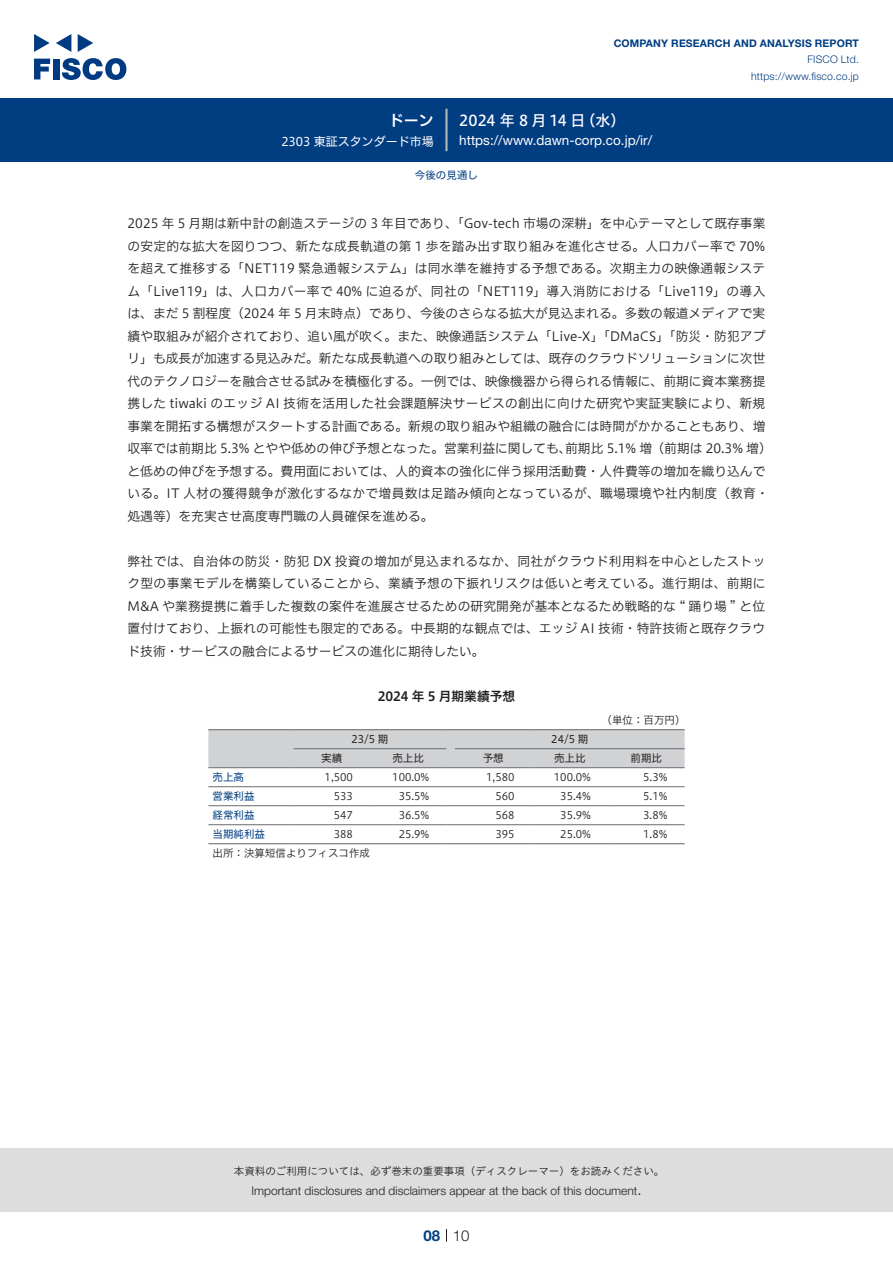
<style>
.page{position:relative;width:893px;height:1263px;background:#fff}
.page>*{position:absolute;margin:0;border:0;box-sizing:border-box;transform-origin:0 0}
.t1{font:15px "Hiragino UD Sans F Std N W5";letter-spacing:-.005em;color:#fff}
.t2{font:300 15px "Helvetica Neue LT Std";color:#231f20}
.t3{font:15px "Hiragino UD Sans F Std N W6";color:#fff}
.t4{font:700 15px "Helvetica Neue LT Std";color:#003d81}
.t5{font:13.5px "Helvetica Neue LT Std";color:#fff}
.本文{font:12.75px/22.5px "Hiragino UD Sans F Std N W3";color:#231f20}
.本文-2{font:12.75px "Hiragino UD Sans F Std N W3";letter-spacing:.03em;color:#231f20}
.本文-3{font:12.75px "Hiragino UD Sans F Std N W3";letter-spacing:.025em;color:#231f20}
.本文-4{font:12.75px "Hiragino UD Sans F Std N W3";letter-spacing:.02em;color:#231f20}
.チャートタイトル{font:12.75px "Hiragino UD Sans F Std N W6";color:#231f20}
.t6{font:300 12px "Helvetica Neue LT Std";color:#231f20}
.t7{font:12px "Hiragino UD Sans F Std N W4";color:#fff}
.表数字{font:10.5px "Hiragino UD Sans F Std N W3";color:#231f20}
.t8{font:10.5px "Hiragino UD Sans Std W3";color:#231f20}
.t9{font:700 10.5px "Helvetica Neue LT Std";letter-spacing:.015em;color:#003d81}
.t10{font:300 10.5px/16.5px "Helvetica Neue LT Std";letter-spacing:.015em;color:#003d81;text-align:right}
.表上{font:10.5px "Hiragino UD Sans F Std N W4";color:#231f20}
.表左{font:10.5px "Hiragino UD Sans F Std N W4";color:#003d81}
.表組み基本スタイル{font:10.5px "Hiragino UD Sans F Std N W3";color:#231f20}
.表単位{font:10.5px "Hiragino UD Sans F Std N W3";color:#231f20}
.ヘッダー{font:10.5px "Hiragino UD Sans F Std N W4";color:#003d81}
</style>
<div class="page">
<div style="left:0;top:1148px;width:893px;height:64px;background:#ddd"></div>
<svg style="left:34px;top:59px;width:16px;height:20px"></svg>
<div style="left:53px;top:59px;width:6px;height:20px;background:#003a83"></div>
<svg style="left:62px;top:58px;width:64px;height:22px"></svg>
<svg style="left:34px;top:34px;width:16px;height:18px"></svg>
<svg style="left:78px;top:34px;width:15px;height:18px"></svg>
<svg style="left:56px;top:34px;width:15px;height:18px"></svg>
<div style="left:0;top:98px;width:893px;height:64px;background:#003d81"></div>
<hr style="left:445px;top:109px;width:3px;height:42px;background:#b5b5b6">
<svg style="left:446px;top:1229px;width:1px;height:13px"></svg>
<hr style="left:208px;top:786px;width:85px;height:1px;background:#6c6d70">
<hr style="left:293px;top:786px;width:77px;height:1px;background:#6c6d70">
<hr style="left:370px;top:786px;width:76px;height:1px;background:#6c6d70">
<hr style="left:455px;top:786px;width:76px;height:1px;background:#6c6d70">
<hr style="left:531px;top:786px;width:77px;height:1px;background:#6c6d70">
<hr style="left:608px;top:786px;width:77px;height:1px;background:#6c6d70">
<hr style="left:208px;top:805px;width:85px;height:1px;background:#6c6d70">
<hr style="left:293px;top:805px;width:77px;height:1px;background:#6c6d70">
<hr style="left:370px;top:805px;width:76px;height:1px;background:#6c6d70">
<hr style="left:455px;top:805px;width:76px;height:1px;background:#6c6d70">
<hr style="left:531px;top:805px;width:77px;height:1px;background:#6c6d70">
<hr style="left:608px;top:805px;width:77px;height:1px;background:#6c6d70">
<hr style="left:208px;top:824px;width:85px;height:1px;background:#6c6d70">
<hr style="left:293px;top:824px;width:77px;height:1px;background:#6c6d70">
<hr style="left:370px;top:824px;width:76px;height:1px;background:#6c6d70">
<hr style="left:455px;top:824px;width:76px;height:1px;background:#6c6d70">
<hr style="left:531px;top:824px;width:77px;height:1px;background:#6c6d70">
<hr style="left:608px;top:824px;width:77px;height:1px;background:#6c6d70">
<svg style="left:208px;top:729px;width:477px;height:39px;background:#cbccce"></svg>
<hr style="left:455px;top:729px;width:76px;height:1px;background:#6c6d70">
<hr style="left:531px;top:729px;width:77px;height:1px;background:#6c6d70">
<hr style="left:608px;top:729px;width:77px;height:1px;background:#6c6d70">
<hr style="left:208px;top:843px;width:85px;height:1px;background:#6c6d70">
<hr style="left:293px;top:843px;width:77px;height:1px;background:#6c6d70">
<hr style="left:370px;top:843px;width:76px;height:1px;background:#6c6d70">
<hr style="left:455px;top:843px;width:76px;height:1px;background:#6c6d70">
<hr style="left:531px;top:843px;width:77px;height:1px;background:#6c6d70">
<hr style="left:608px;top:843px;width:77px;height:1px;background:#6c6d70">
<p class="t3" style="left:389px;top:109px;width:46px">ドーン</p>
<p class="t7" style="left:281px;top:132px;width:154px">2303 東証スタンダード市場</p>
<p class="t9" style="left:614px;top:37px;width:247px">COMPANY RESEARCH AND ANALYSIS REPORT</p>
<p class="t10" style="left:751px;top:51px;width:109px">FISCO Ltd. https://www.fisco.co j p.</p>
<p class="t1" style="left:581px;top:109px;width:46px">（水(</p>
<p class="t1" style="left:459px;top:109px;width:128px">2024 年 8 月 14 日</p>
<p class="t5" style="left:459px;top:132px;width:194px">https://www.dawn-corp. c o j p. /i r/</p>
<p class="ヘッダー" style="left:415px;top:167px;width:64px">今後の見通し</p>
<p class="本文" style="left:128px;top:211px;width:639px">2025 年 5 月期は新中計の創造ステージの 3 年目であり、「Gov-tech 市場の深耕」を中心テーマとして既存事業</p>
<p class="本文" style="left:128px;top:234px;width:639px">の安定的な拡大を図りつつ、新たな成長軌道の第 1 歩を踏み出す取り組みを進化させる。人口カバー率で 70%</p>
<p class="本文-4" style="left:128px;top:259px;width:639px">を超えて推移する「NET119 緊急通報システム」は同水準を維持する予想である。次期主力の映像通報システ</p>
<p class="本文-2" style="left:128px;top:281px;width:639px">ム「Live119」は、人口カバー率で 40% に迫るが、同社の「NET119」導入消防における「Live119」の導入</p>
<p class="本文" style="left:128px;top:301px;width:639px">は、まだ 5 割程度（2024 年 5 月末時点）であり、今後のさらなる拡大が見込まれる。多数の報道メディアで実</p>
<p class="本文" style="left:128px;top:324px;width:639px">績や取組みが紹介されており、追い風が吹く。また、映像通話システム「Live X- 」「DMaCS」「防災・防犯アプ</p>
<p class="本文" style="left:128px;top:346px;width:639px">リ」も成長が加速する見込みだ。新たな成長軌道への取り組みとしては、既存のクラウドソリューションに次世</p>
<p class="本文" style="left:128px;top:369px;width:639px">代のテクノロジーを融合させる試みを積極化する。一例では、映像機器から得られる情報に、前期に資本業務提</p>
<p class="本文-3" style="left:128px;top:394px;width:639px">携した tiwaki のエッジ AI 技術を活用した社会課題解決サービスの創出に向けた研究や実証実験により、新規</p>
<p class="本文" style="left:128px;top:414px;width:639px">事業を開拓する構想がスタートする計画である。新規の取り組みや組織の融合には時間がかかることもあり、増</p>
<p class="本文" style="left:565px;top:436px;width:208px">前期比 5.1% 増（前期は 20.3% 増(</p>
<p class="本文" style="left:128px;top:436px;width:643px">収率では前期比 5.3% とやや低めの伸び予想となった。営業利益に関しても、<br>と低めの伸びを予想する。費用面においては、人的資本の強化に伴う採用活動費・人件費等の増加を織り込んでいる。IT 人材の獲得競争が激化するなかで増員数は足踏み傾向となっているが、職場環境や社内制度（教育・処遇等）を充実させ高度専門職の人員確保を進める。</p>
<p class="本文" style="left:128px;top:549px;width:639px;text-align:justify">弊社では、自治体の防災・防犯 DX 投資の増加が見込まれるなか、同社がクラウド利用料を中心としたストック型の事業モデルを構築していることから、業績予想の下振れリスクは低いと考えている。進行期は、前期にM&amp;A や業務提携に着手した複数の案件を進展させるための研究開発が基本となるため戦略的な “ 踊り場 ” と位置付けており、上振れの可能性も限定的である。中長期的な観点では、エッジ AI 技術・特許技術と既存クラウド技術・サービスの融合によるサービスの進化に期待したい。</p>
<p class="チャートタイトル" style="left:378px;top:686px;width:139px">2024 年 5 月期業績予想</p>
<p class="表単位" style="left:602px;top:712px;width:85px">（単位：百万円(</p>
<p class="表上" style="left:551px;top:731px;width:39px">24/5 期</p>
<p class="表上" style="left:351px;top:731px;width:39px">23/5 期</p>
<p class="表上" style="left:321px;top:750px;width:22px">実績</p>
<p class="表上" style="left:392px;top:750px;width:33px">売上比</p>
<p class="表上" style="left:483px;top:750px;width:22px">予想</p>
<p class="表上" style="left:554px;top:750px;width:33px">売上比</p>
<p class="表上" style="left:631px;top:750px;width:33px">前期比</p>
<p class="表左" style="left:213px;top:769px;width:33px">売上高</p>
<p class="表数字" style="left:325px;top:769px;width:30px">1,500</p>
<p class="表数字" style="left:392px;top:769px;width:39px">100.0%</p>
<p class="表数字" style="left:486px;top:769px;width:30px">1,580</p>
<p class="表数字" style="left:554px;top:769px;width:39px">100.0%</p>
<p class="表数字" style="left:643px;top:769px;width:26px">5.3%</p>
<p class="表左" style="left:213px;top:788px;width:43px">営業利益</p>
<p class="表数字" style="left:334px;top:788px;width:21px">533</p>
<p class="表数字" style="left:399px;top:788px;width:32px">35.5%</p>
<p class="表数字" style="left:495px;top:788px;width:21px">560</p>
<p class="表数字" style="left:560px;top:788px;width:32px">35.4%</p>
<p class="表数字" style="left:643px;top:788px;width:26px">5.1%</p>
<p class="表左" style="left:213px;top:807px;width:43px">経常利益</p>
<p class="表数字" style="left:334px;top:807px;width:21px">547</p>
<p class="表数字" style="left:399px;top:807px;width:32px">36.5%</p>
<p class="表数字" style="left:495px;top:807px;width:21px">568</p>
<p class="表数字" style="left:560px;top:807px;width:32px">35.9%</p>
<p class="表数字" style="left:643px;top:807px;width:26px">3.8%</p>
<p class="表左" style="left:213px;top:826px;width:54px">当期純利益</p>
<p class="表組み基本スタイル" style="left:213px;top:845px;width:159px">出所：決算短信よりフィスコ作成</p>
<p class="表数字" style="left:334px;top:826px;width:21px">388</p>
<p class="表数字" style="left:399px;top:826px;width:32px">25.9%</p>
<p class="表数字" style="left:495px;top:826px;width:21px">395</p>
<p class="表数字" style="left:560px;top:826px;width:32px">25.0%</p>
<p class="表数字" style="left:643px;top:826px;width:26px">1.8%</p>
<p class="t8" style="left:234px;top:1163px;width:432px">本資料のご利用については、必ず巻末の重要事項（ディスクレーマー）をお読みください。</p>
<p class="t2" style="left:637px;top:1180px;width:6px">.</p>
<p class="t6" style="left:251px;top:1183px;width:387px">Important disclosures and disclaimers appear at the back of this document</p>
<p class="t4" style="left:423px;top:1226px;width:18px">08</p>
<p class="t2" style="left:453px;top:1226px;width:18px">10</p>
</div>
